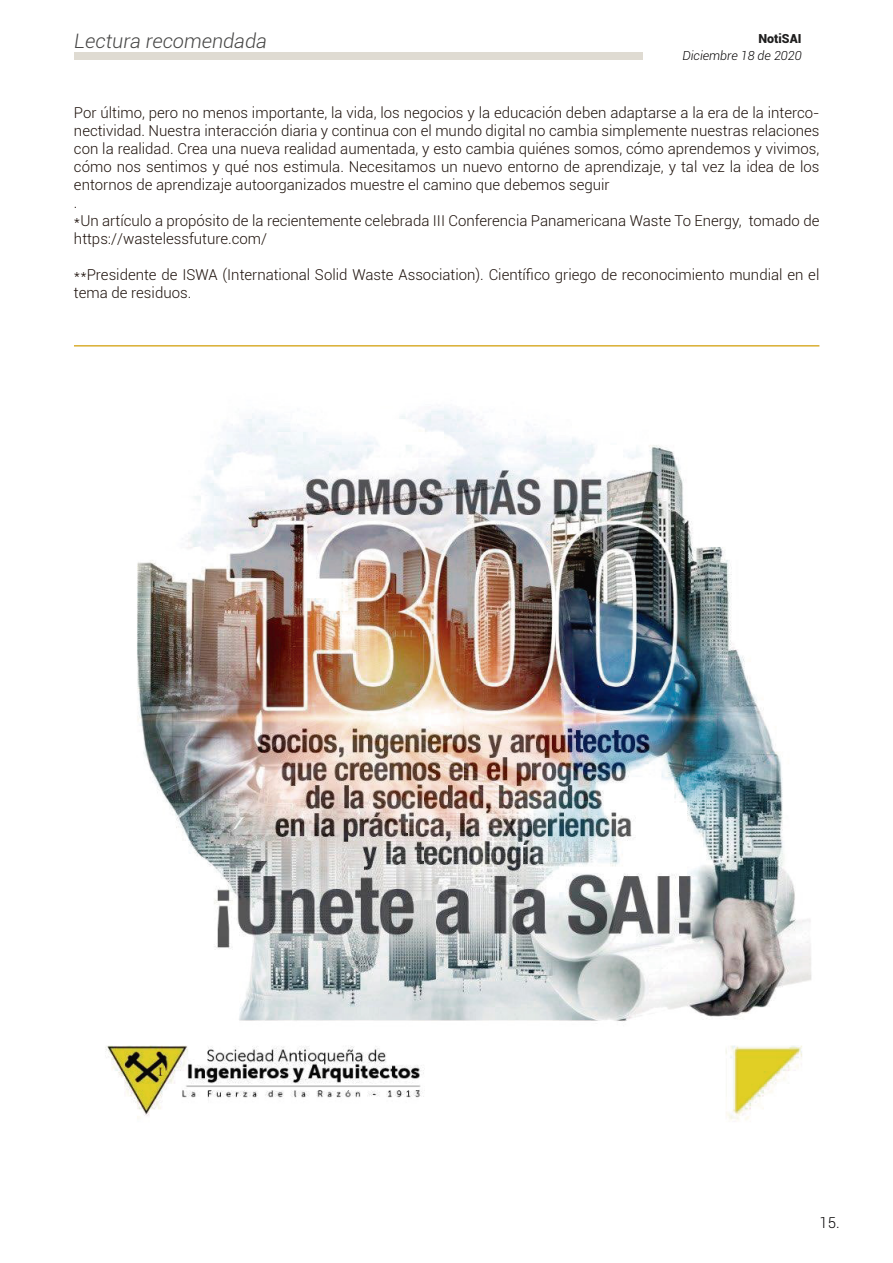
<style>
.page{position:relative;width:893px;height:1263px;background:#fff}
.page>*{position:absolute;margin:0;border:0;box-sizing:border-box;transform-origin:0 0}
.t1{font:italic 300 19.95px "Roboto";color:#464645}
.t2{font:300 15px/18px "Roboto";color:#1d110b}
.t3{font:300 15px "Roboto";color:#060405}
.t4{font:italic 300 12.45px "Roboto";color:#060405}
.t5{font:900 12.45px "Roboto";color:#1f1e1e}
</style>
<div class="page">
<div style="left:74px;top:53px;width:569px;height:7px;background:#dfdbd2"></div>
<img style="left:105px;top:407px;width:707px;height:713px">
<hr style="left:74px;top:345px;width:745px;height:2px;background:#d9ae31">
<h1 class="t1" style="left:74px;top:27px;width:194px">Lectura recomendada</h1>
<p class="t5" style="left:758px;top:30px;width:45px">NotiSAI</p>
<p class="t4" style="left:682px;top:47px;width:121px">Diciembre 18 de 2020</p>
<p class="t2" style="left:74px;top:103px;width:747px">Por último, pero no menos importante, la vida, los negocios y la educación deben adaptarse a la era de la interco&shy;nectividad. Nuestra interacción diaria y continua con el mundo digital no cambia simplemente nuestras relaciones con la realidad. Crea una nueva realidad aumentada, y esto cambia quiénes somos, cómo aprendemos y vivimos, cómo nos sentimos y qué nos estimula. Necesitamos un nuevo entorno de aprendizaje, y tal vez la idea de los entornos de aprendizaje autoorganizados muestre el camino que debemos seguir<br>.<br>*Un artículo a propósito de la recientemente celebrada III Conferencia Panamericana Waste To Energy, tomado de https://wastelessfuture.com/</p>
<p class="t2" style="left:74px;top:265px;width:747px">**Presidente de ISWA (International Solid Waste Association). Científico griego de reconocimiento mundial en el tema de residuos.</p>
<p class="t3" style="left:819px;top:1212px;width:22px">15.</p>
</div>
